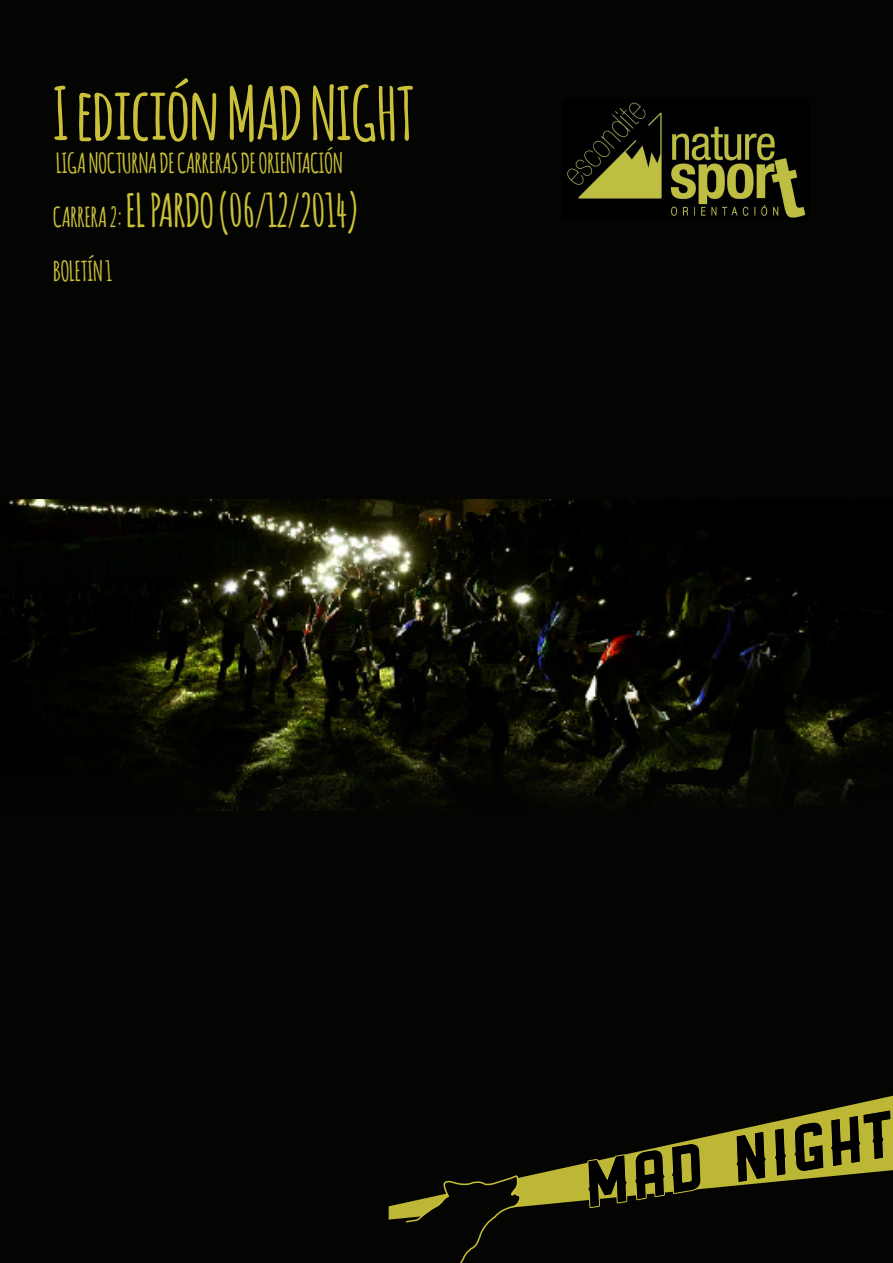
<style>
.page{position:relative;width:893px;height:1263px;background:#040503}
.page>*{position:absolute;margin:0;border:0;box-sizing:border-box;transform-origin:0 0}
.t1{font:700 72px "Amatic";color:#cbc039}
.t2{font:700 45px "Amatic";color:#cbc039}
.t3{font:700 27px "Amatic";color:#cbc039}
.s1{font-size:27px}
</style>
<div class="page">
<img style="left:9px;top:500px;width:882px;height:310px">
<svg style="left:389px;top:1096px;width:504px;height:167px"></svg>
<img style="left:567px;top:102px;width:239px;height:116px">
<p class="t1" style="left:53px;top:62px;width:362px">I edición MAD NIGHT</p>
<p class="t3" style="left:56px;top:143px;width:288px">LIGA NOCTURNA DE CARRERAS DE ORIENTACIÓN</p>
<p class="t2" style="left:53px;top:178px;width:306px"><span class="s1">CARRERA 2:</span> EL PARDO (06/12/2014)</p>
<p class="t3" style="left:53px;top:251px;width:60px">BOLETÍN 1</p>
</div>
